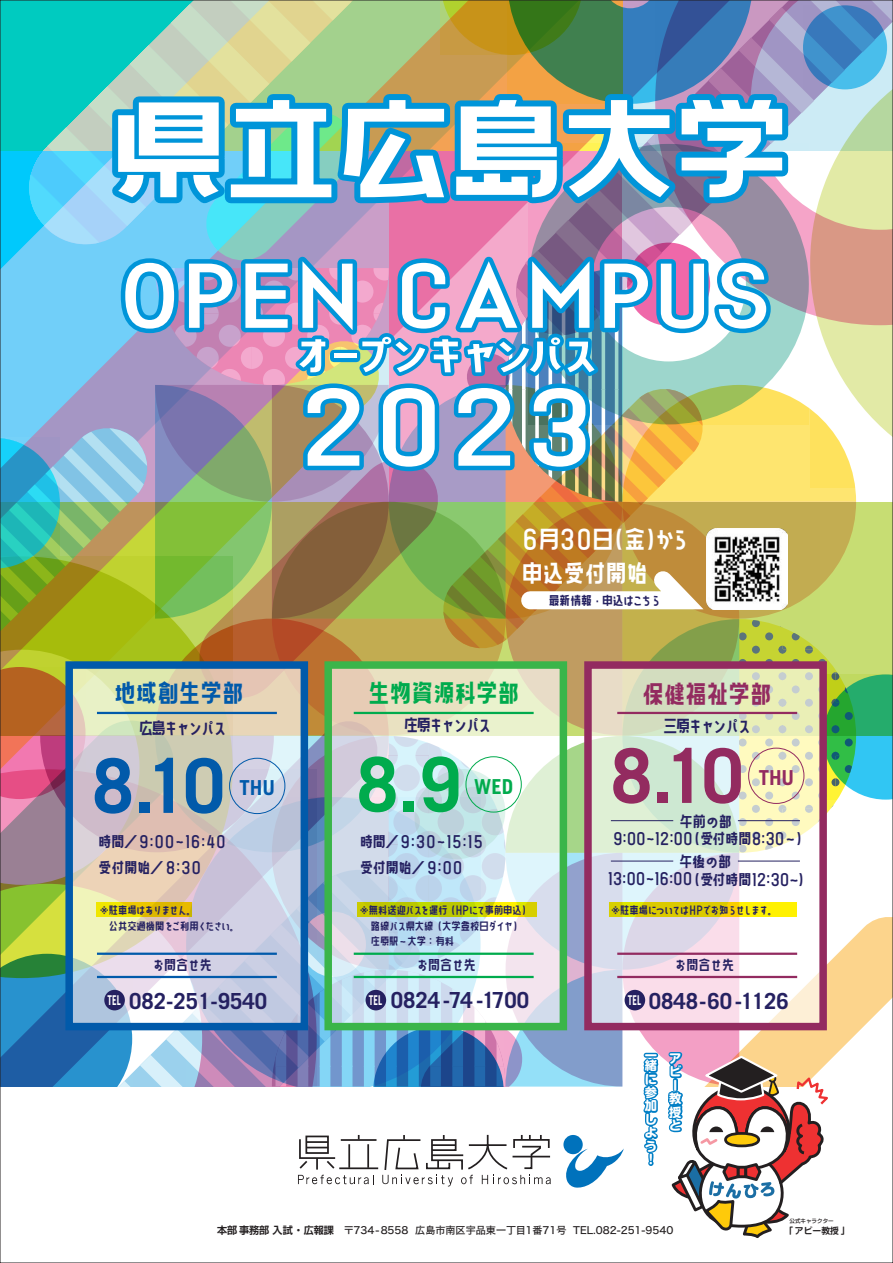
<style>
.page{position:relative;width:893px;height:1263px;background:#fff}
.page>*{position:absolute;margin:0;border:0;box-sizing:border-box;transform-origin:0 0}
.t1{font:118.5px "bananaslipplus";letter-spacing:-.05em;color:#fff;scale:1.27 1}
.t2{font:96px "bananaslipplus";color:#fff;scale:1.23 1}
.t3{font:80.25px "bananaslipplus";letter-spacing:-.05em;color:#fff;scale:1.23 1}
.t4{font:700 75.3px "Trade Gothic LT Std";color:#015aaa}
.t5{font:700 75.3px "Trade Gothic LT Std";color:#932b60}
.t6{font:700 75.3px "Trade Gothic LT Std";color:#00ab4d}
.t7{font:44.4px "bananaslipplus";letter-spacing:-.17em;color:#fff;scale:1.23 1}
.t8{font:27px "bananaslipplus";color:#00ab4d}
.t9{font:27px "bananaslipplus";color:#015aaa}
.t10{font:27px "bananaslipplus";color:#932b60}
.t11{font:26.25px/33.3px "bananaslipplus";color:#fff}
.t12{font:700 22.2px "Trade Gothic LT Std";color:#252161}
.t13{font:700 20.7px "Trade Gothic LT Std";color:#00ab4d}
.t14{font:700 20.7px "Trade Gothic LT Std";color:#932b60}
.t15{font:700 20.7px "Trade Gothic LT Std";color:#015aaa}
.t16{font:18px "bananaslipplus";letter-spacing:-.1em;color:#252161}
.t17{font:16.5px "bananaslipplus";color:#252161}
.t18{font:16.2px/26.1px "bananaslipplus";color:#252161}
.t19{font:16.2px "bananaslipplus";letter-spacing:-.05em;color:#252161}
.t20{font:15px "bananaslipplus";color:#252161}
.t21{font:13.5px "bananaslipplus";color:#252161}
.t22{font:700 12.3px/13.5px "Shin M Go Pro";color:#fff}
.t23{font:11.55px/15px "bananaslipplus";color:#252161}
.t24{font:10.05px "Hira Kaku Std N W5";color:#231f20}
.t25{font:700 8.85px "Shin M Go Pro De";color:#231f20}
.t26{font:500 5.55px "Shin M Go Pro";color:#231f20}
.s1{font-size:13.5px;color:#fff}
.s2{font-family:"Shin Go Pro De";font-weight:700}
</style>
<div class="page">
<img style="left:2px;top:2px;width:889px;height:1236px">
<div style="left:725px;top:1133px;width:34px;height:13px;background:#feca0a;border-radius:50%"></div>
<div style="left:724px;top:1132px;width:36px;height:15px;border:3px solid #231f20;border-radius:50%"></div>
<h1 class="t1" style="left:108px;top:88px;width:540px">県立広島大学</h1>
<h3 class="t3" style="left:115px;top:254px;width:539px">OPEN CAMPUS</h3>
<h3 class="t7" style="left:291px;top:332px;width:254px">オープンキャンパス</h3>
<h2 class="t2" style="left:296px;top:378px;width:247px">2023</h2>
<h3 class="t11" style="left:522px;top:525px;width:170px">6月30日（金）から申込受付開始</h3>
<p class="t21" style="left:549px;top:593px;width:114px">最新情報・申込はこちら</p>
<h3 class="t9" style="left:114px;top:679px;width:131px">地域創生学部</h3>
<h3 class="t8" style="left:368px;top:679px;width:153px">生物資源科学部</h3>
<h3 class="t10" style="left:642px;top:680px;width:131px">保健福祉学部</h3>
<h3 class="t16" style="left:139px;top:718px;width:90px">広島キャンパス</h3>
<h3 class="t16" style="left:404px;top:716px;width:90px">庄原キャンパス</h3>
<h3 class="t16" style="left:663px;top:717px;width:90px">三原キャンパス</h3>
<h3 class="t6" style="left:356px;top:738px;width:106px">8.9</h3>
<h3 class="t5" style="left:610px;top:730px;width:135px">8.10</h3>
<h3 class="t4" style="left:92px;top:740px;width:135px">8.10</h3>
<h3 class="t18" style="left:99px;top:830px;width:129px">時間／9:00~16:40受付開始／8:30</h3>
<h3 class="t18" style="left:360px;top:830px;width:125px">時間／9:30~15:15受付開始／9:00</h3>
<h3 class="t14" style="left:759px;top:765px;width:37px">THU</h3>
<h3 class="t13" style="left:474px;top:774px;width:40px">WED</h3>
<h3 class="t15" style="left:240px;top:775px;width:37px">THU</h3>
<h3 class="t17" style="left:680px;top:812px;width:54px">午前の部</h3>
<h3 class="t19" style="left:613px;top:830px;width:197px">9:00~12:00（受付時間8:30～）</h3>
<h3 class="t17" style="left:679px;top:853px;width:54px">午後の部</h3>
<h3 class="t19" style="left:607px;top:870px;width:204px">13:00~16:00（受付時間12:30～）</h3>
<p class="t23" style="left:100px;top:903px;width:96px">※駐車場はありません。</p>
<p class="t23" style="left:360px;top:903px;width:172px">※無料送迎バスを運行 (HPにて事前申込）</p>
<p class="t23" style="left:100px;top:920px;width:139px">　公共交通機関をご利用ください。</p>
<p class="t23" style="left:371px;top:919px;width:153px">路線バス県大線（大学登校日ダイヤ）庄原駅～大学：有料</p>
<p class="t23" style="left:611px;top:903px;width:166px">※駐車場についてはHPでお知らせします。</p>
<p class="t20" style="left:152px;top:957px;width:61px">お問合せ先</p>
<p class="t20" style="left:416px;top:957px;width:61px">お問合せ先</p>
<p class="t20" style="left:675px;top:957px;width:61px">お問合せ先</p>
<h3 class="t12" style="left:108px;top:987px;width:161px"><sup>TEL</sup> 082-251-9540</h3>
<h3 class="t12" style="left:369px;top:986px;width:162px"><span class="s1">TEL</span> 0824-74 -1700</h3>
<h3 class="t12" style="left:628px;top:987px;width:162px"><sup>TEL</sup> 0848-60-1126</h3>
<p class="t22" style="left:645px;top:1049px;width:13px;line-height:10.4px">一緒</p>
<p class="t22" style="left:645px;top:1071px;width:13px;text-align:justify">に参加しよう！</p>
<p class="t22" style="left:669px;top:1050px;width:14px">アビー教授と</p>
<p class="t24" style="left:217px;top:1223px;width:458px"><span class="s2">本部事務部 入試・広報課　</span>〒734-8558 広島市南区宇品東一丁目1番71号 TEL.082-251-9540</p>
<p class="t26" style="left:789px;top:1216px;width:46px">公式キャラクター</p>
<p class="t25" style="left:785px;top:1224px;width:67px">「アビー教授」</p>
</div>
